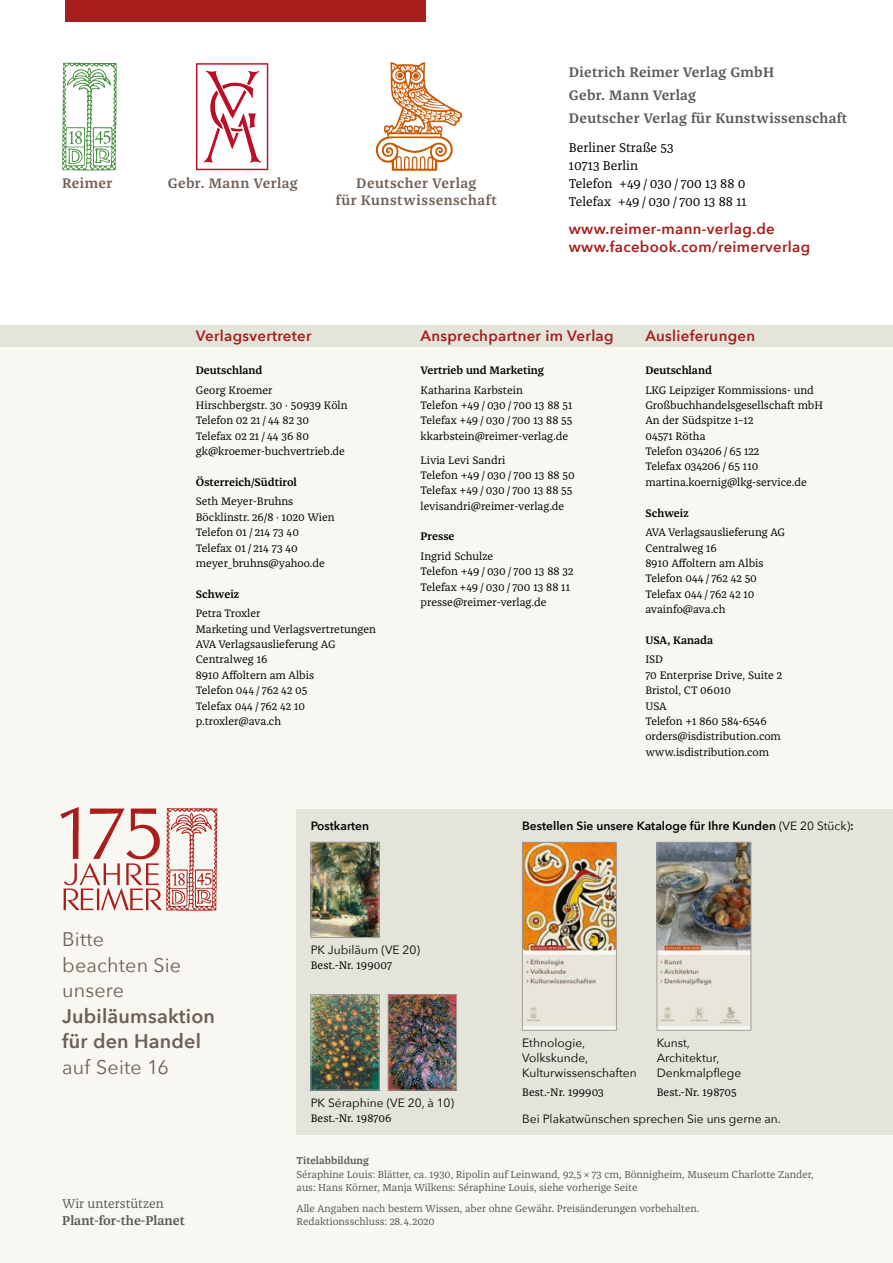
<style>
.page{position:relative;width:893px;height:1263px;background:#fff}
.page>*{position:absolute;margin:0;border:0;box-sizing:border-box;transform-origin:0 0}
.t1{font:19.65px/25.5px "Avenir Next";letter-spacing:.01em;color:#6d5f55}
.t2{font:600 19.65px/25.5px "Avenir Next";letter-spacing:.01em;color:#6d5f55}
.t3{font:600 15px/18px "Avenir Next";letter-spacing:.02em;color:#a81e1c}
.t4{font:600 14.25px/23.1px "Franziska Pro";letter-spacing:.02em;color:#575756}
.t5{font:600 14.25px/17.9px "Franziska Pro";letter-spacing:.03em;color:#6d5f55;text-align:center}
.t6{font:13.2px/18px "Franziska Pro";color:#000}
.t7{font:600 13.2px "Franziska Pro";color:#575756}
.t8{font:13.2px "Franziska Pro";color:#575756}
.t9{font:12px/15px "Avenir Next";color:#000}
.t10{font:600 12px "Avenir Next";color:#000}
.t11{font:11.25px/15.5px "Franziska Pro";color:#000}
.t12{font:600 11.25px "Franziska Pro";color:#000}
.t13{font:10.5px/13.5px "Franziska Pro";color:#575756}
.t14{font:600 10.5px "Franziska Pro";color:#575756}
.s1{font-weight:400}
</style>
<div class="page">
<div style="left:0;top:347px;width:893px;height:916px;background:#f8f7f1"></div>
<img style="left:196px;top:63px;width:73px;height:108px">
<img style="left:376px;top:62px;width:87px;height:109px">
<div style="left:65px;top:0;width:360px;height:21px;background:#a81e1c"></div>
<div style="left:0;top:326px;width:893px;height:21px;background:#e5e4db"></div>
<div style="left:297px;top:809px;width:596px;height:325px;background:#e5e4db"></div>
<img style="left:524px;top:844px;width:91px;height:184px">
<div style="left:522px;top:842px;width:95px;height:188px;border:1px solid #9d9d9c"></div>
<img style="left:313px;top:844px;width:64px;height:92px">
<div style="left:311px;top:842px;width:68px;height:96px;border:1px solid #9d9d9c"></div>
<img style="left:313px;top:996px;width:64px;height:92px">
<div style="left:311px;top:994px;width:68px;height:96px;border:1px solid #9d9d9c"></div>
<img style="left:390px;top:996px;width:65px;height:92px">
<div style="left:388px;top:994px;width:69px;height:96px;border:1px solid #9d9d9c"></div>
<img style="left:659px;top:844px;width:90px;height:184px">
<div style="left:657px;top:842px;width:94px;height:188px;border:1px solid #9d9d9c"></div>
<img style="left:62px;top:62px;width:55px;height:109px">
<img style="left:60px;top:807px;width:158px;height:104px">
<p class="t5" style="left:62px;top:174px;width:52px">Reimer</p>
<p class="t5" style="left:168px;top:174px;width:132px">Gebr. Mann Verlag</p>
<p class="t5" style="left:336px;top:174px;width:163px">Deutscher Verlag<br>für Kunstwissenschaft</p>
<p class="t4" style="left:569px;top:61px;width:280px">Dietrich Reimer Verlag GmbH<br>Gebr. Mann Verlag<br>Deutscher Verlag für Kunstwissenschaft</p>
<p class="t6" style="left:569px;top:138px;width:179px">Berliner Straße 53<br>10713 Berlin<br>Telefon +49 / 030 / 700 13 88 0<br>Telefax +49 / 030 / 700 13 88 11</p>
<h2 class="t3" style="left:569px;top:220px;width:243px">www.reimer-mann-verlag.de www.facebook.com/reimerverlag</h2>
<h2 class="t3" style="left:196px;top:327px;width:117px">Verlagsvertreter</h2>
<p class="t12" style="left:196px;top:363px;width:68px">Deutschland</p>
<p class="t11" style="left:196px;top:382px;width:153px">Georg Kroemer<br>Hirschbergstr. 30 · 50939 Köln<br>Telefon 02 21 / 44 82 30<br>Telefax 02 21 / 44 36 80 gk@kroemer-buchvertrieb.de</p>
<p class="t12" style="left:196px;top:475px;width:103px">Österreich/Südtirol</p>
<p class="t11" style="left:196px;top:494px;width:140px">Seth Meyer-Bruhns<br>Böcklinstr. 26/8 · 1020 Wien<br>Telefon 01 / 214 73 40<br>Telefax 01 / 214 73 40 meyer_bruhns@yahoo.de</p>
<p class="t12" style="left:196px;top:587px;width:45px">Schweiz</p>
<p class="t11" style="left:196px;top:606px;width:182px">Petra Troxler<br>Marketing und Verlagsvertretungen<br>AVA Verlagsauslieferung AG<br>Centralweg 16<br>8910 Affoltern am Albis<br>Telefon 044 / 762 42 05<br>Telefax 044 / 762 42 10 p.troxler@ava.ch</p>
<h2 class="t3" style="left:421px;top:327px;width:195px">Ansprechpartner im Verlag</h2>
<p class="t12" style="left:421px;top:363px;width:125px">Vertrieb und Marketing</p>
<p class="t11" style="left:421px;top:382px;width:153px">Katharina Karbstein<br>Telefon +49 / 030 / 700 13 88 51<br>Telefax +49 / 030 / 700 13 88 55 kkarbstein@reimer-verlag.de</p>
<p class="t11" style="left:421px;top:452px;width:156px">Livia Levi Sandri<br>Telefon +49 / 030 / 700 13 88 50<br>Telefax +49 / 030 / 700 13 88 55 levisandri@reimer-verlag.de</p>
<p class="t12" style="left:421px;top:529px;width:36px">Presse</p>
<p class="t11" style="left:421px;top:548px;width:154px">Ingrid Schulze<br>Telefon +49 / 030 / 700 13 88 32<br>Telefax +49 / 030 / 700 13 88 11 presse@reimer-verlag.de</p>
<h2 class="t3" style="left:645px;top:327px;width:111px">Auslieferungen</h2>
<p class="t12" style="left:645px;top:363px;width:68px">Deutschland</p>
<p class="t11" style="left:645px;top:382px;width:179px">LKG Leipziger Kommissions- und<br>Großbuchhandelsgesellschaft mbH<br>An der Südspitze 1–12<br>04571 Rötha<br>Telefon 034206 / 65 122<br>Telefax 034206 / 65 110 martina.koernig@lkg-service.de</p>
<p class="t12" style="left:645px;top:506px;width:45px">Schweiz</p>
<p class="t11" style="left:645px;top:525px;width:141px">AVA Verlagsauslieferung AG<br>Centralweg 16<br>8910 Affoltern am Albis<br>Telefon 044 / 762 42 50<br>Telefax 044 / 762 42 10 avainfo@ava.ch</p>
<p class="t12" style="left:645px;top:633px;width:69px">USA, Kanada</p>
<p class="t11" style="left:645px;top:652px;width:138px">ISD<br>70 Enterprise Drive, Suite 2<br>Bristol, CT 06010<br>USA<br>Telefon +1 860 584-6546 orders@isdistribution.com www.isdistribution.com</p>
<h1 class="t1" style="left:62px;top:926px;width:120px">Bitte beachten Sie unsere</h1>
<h1 class="t2" style="left:62px;top:1002px;width:154px">Jubiläumsaktion für den Handel</h1>
<h1 class="t1" style="left:62px;top:1053px;width:108px">auf Seite 16</h1>
<p class="t8" style="left:62px;top:1195px;width:103px">Wir unterstützen</p>
<p class="t7" style="left:62px;top:1212px;width:124px">Plant-for-the-Planet</p>
<p class="t10" style="left:311px;top:815px;width:60px">Postkarten</p>
<p class="t10" style="left:522px;top:815px;width:333px">Bestellen Sie unsere Kataloge für Ihre Kunden <span class="s1">(VE 20 Stück)</span>:</p>
<p class="t9" style="left:311px;top:941px;width:111px">PK Jubiläum (VE 20)</p>
<p class="t11" style="left:311px;top:957px;width:83px">Best.-Nr. 199007</p>
<p class="t9" style="left:311px;top:1094px;width:145px">PK Séraphine (VE 20, à 10)</p>
<p class="t11" style="left:311px;top:1110px;width:82px">Best.-Nr. 198706</p>
<p class="t9" style="left:522px;top:1034px;width:116px">Ethnologie,<br>Volkskunde,<br>Kulturwissenschaften</p>
<p class="t11" style="left:522px;top:1084px;width:83px">Best.-Nr. 199903</p>
<p class="t9" style="left:657px;top:1034px;width:86px">Kunst,<br>Architektur,<br>Denkmalpflege</p>
<p class="t11" style="left:657px;top:1084px;width:82px">Best.-Nr. 198705</p>
<p class="t9" style="left:522px;top:1110px;width:260px">Bei Plakatwünschen sprechen Sie uns gerne an.</p>
<p class="t14" style="left:297px;top:1154px;width:74px">Titelabbildung</p>
<p class="t13" style="left:297px;top:1167px;width:519px">Séraphine Louis: Blätter, ca. 1930, Ripolin auf Leinwand, 92,5 × 73 cm, Bönnigheim, Museum Charlotte Zander, aus: Hans Körner, Manja Wilkens: Séraphine Louis, siehe vorherige Seite</p>
<p class="t13" style="left:297px;top:1201px;width:404px">Alle Angaben nach bestem Wissen, aber ohne Gewähr. Preisänderungen vorbehalten.<br>Redaktionsschluss: 28.4.2020</p>
</div>
